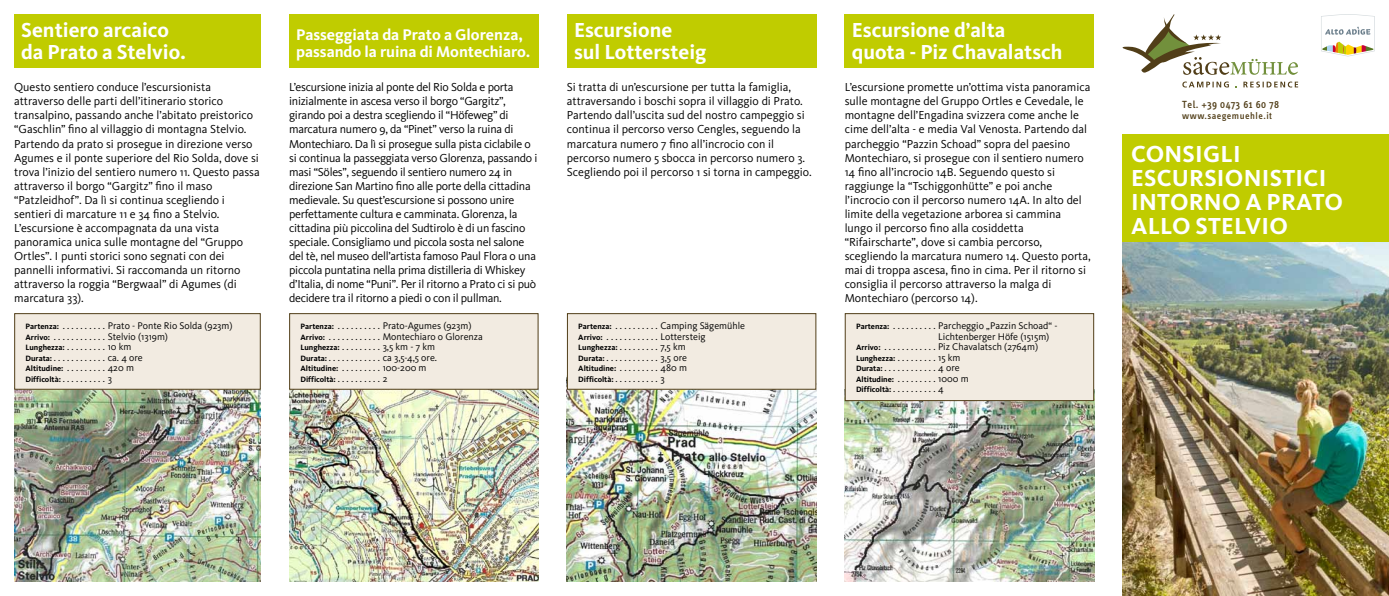
<style>
.page{position:relative;width:1389px;height:596px;background:#fff}
.page>*{position:absolute;margin:0;border:0;box-sizing:border-box;transform-origin:0 0}
.t1{font:700 24px/24px "Kievit OT";letter-spacing:.01em;color:#fff}
.t2{font:700 21px/22px "Kievit OT";color:#fff}
.t3{font:700 16px/17px "Kievit OT";color:#fff}
.t4{font:12px/14px "Kievit OT";color:#000}
.t5{font:12px/14px "Kievit OT";letter-spacing:-.02em;color:#000}
.t6{font:500 10.6px "Info Text";letter-spacing:.05em;color:#513e18}
.t7{font:10px/10.5px "Kievit OT";color:#000}
.t8{font:500 9.8px "Info Text";letter-spacing:.05em;color:#513e18}
.s1{font-weight:700;font-size:8px}
</style>
<div class="page">
<img style="left:289px;top:389px;width:250px;height:192px">
<img style="left:14px;top:389px;width:247px;height:192px">
<img style="left:567px;top:389px;width:249px;height:192px">
<img style="left:845px;top:401px;width:249px;height:180px">
<img style="left:1123px;top:242px;width:266px;height:353px">
<div style="left:1123px;top:134px;width:266px;height:108px;background:#c0cc00"></div>
<svg style="left:1243px;top:81px;width:55px;height:6px"></svg>
<svg style="left:1182px;top:81px;width:47px;height:6px"></svg>
<svg style="left:1122px;top:14px;width:176px;height:61px"></svg>
<div style="left:845px;top:313px;width:249px;height:88px;background:#f2ebe1;border:1px solid #513e18"></div>
<div style="left:845px;top:14px;width:249px;height:54px;background:#c0cc00"></div>
<div style="left:567px;top:313px;width:249px;height:76px;background:#f2ebe1;border:1px solid #513e18"></div>
<div style="left:567px;top:14px;width:249px;height:54px;background:#c0cc00"></div>
<div style="left:14px;top:14px;width:247px;height:54px;background:#c0cc00"></div>
<div style="left:14px;top:313px;width:247px;height:76px;background:#f2ebe1;border:1px solid #513e18"></div>
<div style="left:289px;top:14px;width:250px;height:54px;background:#c0cc00"></div>
<div style="left:289px;top:313px;width:250px;height:76px;background:#f2ebe1;border:1px solid #513e18"></div>
<svg style="left:1321px;top:14px;width:54px;height:42px"></svg>
<h2 class="t2" style="left:21px;top:19px;width:166px">Sentiero arcaico da Prato a Stelvio.</h2>
<p class="t4" style="left:14px;top:80px;width:247px">Questo sentiero conduce l’escursionista attraverso delle parti dell’itinerario storico transalpino, passando anche l’abitato preistorico “Gaschlin” fino al villaggio di montagna Stelvio.<br>Partendo da prato si prosegue in direzione verso Agumes e il ponte superiore del Rio Solda, dove si trova l’inizio del sentiero numero 11. Questo passa attraverso il borgo “Gargitz” fino il maso “Patzleidhof”. Da lì si continua scegliendo i sentieri di marcature 11 e 34 fino a Stelvio.<br>L’escursione è accompagnata da una vista panoramica unica sulle montagne del “Gruppo Ortles”. I punti storici sono segnati con dei pannelli informativi. Si raccomanda un ritorno attraverso la roggia “Bergwaal” di Agumes (di marcatura 33).</p>
<p class="t7" style="left:26px;top:320px;width:209px"><span class="s1">Partenza:</span> . . . . . . . . . . . Prato - Ponte Rio Solda (923m)<br><span class="s1">Arrivo:</span> . . . . . . . . . . . . . Stelvio (1319m)<br><span class="s1">Lunghezza:</span> .. . . . . . . . . 10 km<br><span class="s1">Durata:</span> .............ca. 4ore<br><span class="s1">Altitudine:</span> . . . . . . . . . . 420 m<br><span class="s1">Difficoltà:</span>. . . . . . . . . . . 3</p>
<h3 class="t3" style="left:296px;top:26px;width:236px">Passeggiata da Prato a Glorenza, passando la ruina di Montechiaro.</h3>
<p class="t5" style="left:289px;top:80px;width:250px">L’escursione inizia al ponte del Rio Solda e porta inizialmente in ascesa verso il borgo “Gargitz”, girando poi a destra scegliendo il “Höfeweg” di marcatura numero 9, da “Pinet” verso la ruina di Montechiaro. Da lì si prosegue sulla pista ciclabile o si continua la passeggiata verso Glorenza, passando i masi “Söles”, seguendo il sentiero numero 24 in direzione San Martino fino alle porte della cittadina medievale. Su quest’escursione si possono unire perfettamente cultura e camminata. Glorenza, la cittadina più piccolina del Sudtirolo è di un fascino speciale. Consigliamo und piccola sosta nel salone del tè, nel museo dell’artista famoso Paul Flora o una piccola puntatina nella prima distilleria di Whiskey d’Italia, di nome “Puni”. Per il ritorno a Prato ci si può decidere tra il ritorno a piedi o con il pullman.</p>
<p class="t7" style="left:300px;top:320px;width:184px"><span class="s1">Partenza:</span> . . . . . . . . . . . Prato-Agumes (923m)<br><span class="s1">Arrivo:</span> . . . . . . . . . . . . . Montechiaro o Glorenza <span class="s1">Lunghezza:</span> ..........3,5km-7km<br><span class="s1">Durata:</span> .. . . . . . . . . . . . ca 3,5-4,5 ore.<br><span class="s1">Altitudine:</span> . . . . . . . . . . 100-200 m<br><span class="s1">Difficoltà:</span>. . . . . . . . . . . 2</p>
<h2 class="t2" style="left:574px;top:19px;width:134px">Escursione<br>sul Lottersteig</h2>
<p class="t4" style="left:567px;top:80px;width:245px">Si tratta di un’escursione per tutta la famiglia, attraversando i boschi sopra il villaggio di Prato.<br>Partendo dall’uscita sud del nostro campeggio si continua il percorso verso Cengles, seguendo la marcatura numero 7 fino all’incrocio con il percorso numero 5 sbocca in percorso numero 3.<br>Scegliendo poi il percorso 1 si torna in campeggio.</p>
<p class="t7" style="left:578px;top:320px;width:168px"><span class="s1">Partenza:</span> . . . . . . . . . . . Camping Sägemühle<br><span class="s1">Arrivo:</span> . . . . . . . . . . . . . Lottersteig<br><span class="s1">Lunghezza:</span> .. . . . . . . . . 7,5 km<br><span class="s1">Durata:</span> .............3,5ore<br><span class="s1">Altitudine:</span> . . . . . . . . . . 480 m<br><span class="s1">Difficoltà:</span>. . . . . . . . . . . 3</p>
<h2 class="t2" style="left:852px;top:19px;width:212px">Escursione d’alta quota - Piz Chavalatsch</h2>
<p class="t4" style="left:845px;top:80px;width:248px">L’escursione promette un’ottima vista panoramica sulle montagne del Gruppo Ortles e Cevedale, le montagne dell’Engadina svizzera come anche le cime dell’alta - e media Val Venosta. Partendo dal parcheggio “Pazzin Schoad” sopra del paesino Montechiaro, si prosegue con il sentiero numero 14 fino all’incrocio 14B. Seguendo questo si raggiunge la “Tschiggonhütte” e poi anche l’incrocio con il percorso numero 14A. In alto del limite della vegetazione arborea si cammina lungo il percorso fino alla cosiddetta “Rifairscharte”, dove si cambia percorso, scegliendo la marcatura numero 14. Questo porta, mai di troppa ascesa, fino in cima. Per il ritorno si consiglia il percorso attraverso la malga di Montechiaro (percorso 14).</p>
<p class="t7" style="left:856px;top:320px;width:203px"><span class="s1">Partenza:</span> . . . . . . . . . . . Parcheggio „Pazzin Schoad“ -</p>
<p class="t7" style="left:938px;top:331px;width:113px">Lichtenberger Höfe (1515m)</p>
<p class="t7" style="left:856px;top:341px;width:184px"><span class="s1">Arrivo:</span> . . . . . . . . . . . . . Piz Chavalatsch (2764m)</p>
<p class="t7" style="left:856px;top:352px;width:106px"><span class="s1">Lunghezza:</span> .. . . . . . . . . 15 km</p>
<p class="t7" style="left:856px;top:362px;width:105px"><span class="s1">Durata:</span> .............4ore</p>
<p class="t7" style="left:856px;top:373px;width:114px"><span class="s1">Altitudine:</span> . . . . . . . . . . 1000 m</p>
<p class="t7" style="left:856px;top:383px;width:89px"><span class="s1">Difficoltà:</span>. . . . . . . . . . . 4</p>
<p class="t6" style="left:1182px;top:98px;width:98px">Tel. +39 0473 61 60 78</p>
<p class="t8" style="left:1182px;top:110px;width:91px">www.saegemuehle.it</p>
<h1 class="t1" style="left:1131px;top:141px;width:213px">Consigli escursionistici intorno a Prato allo Stelvio</h1>
</div>
